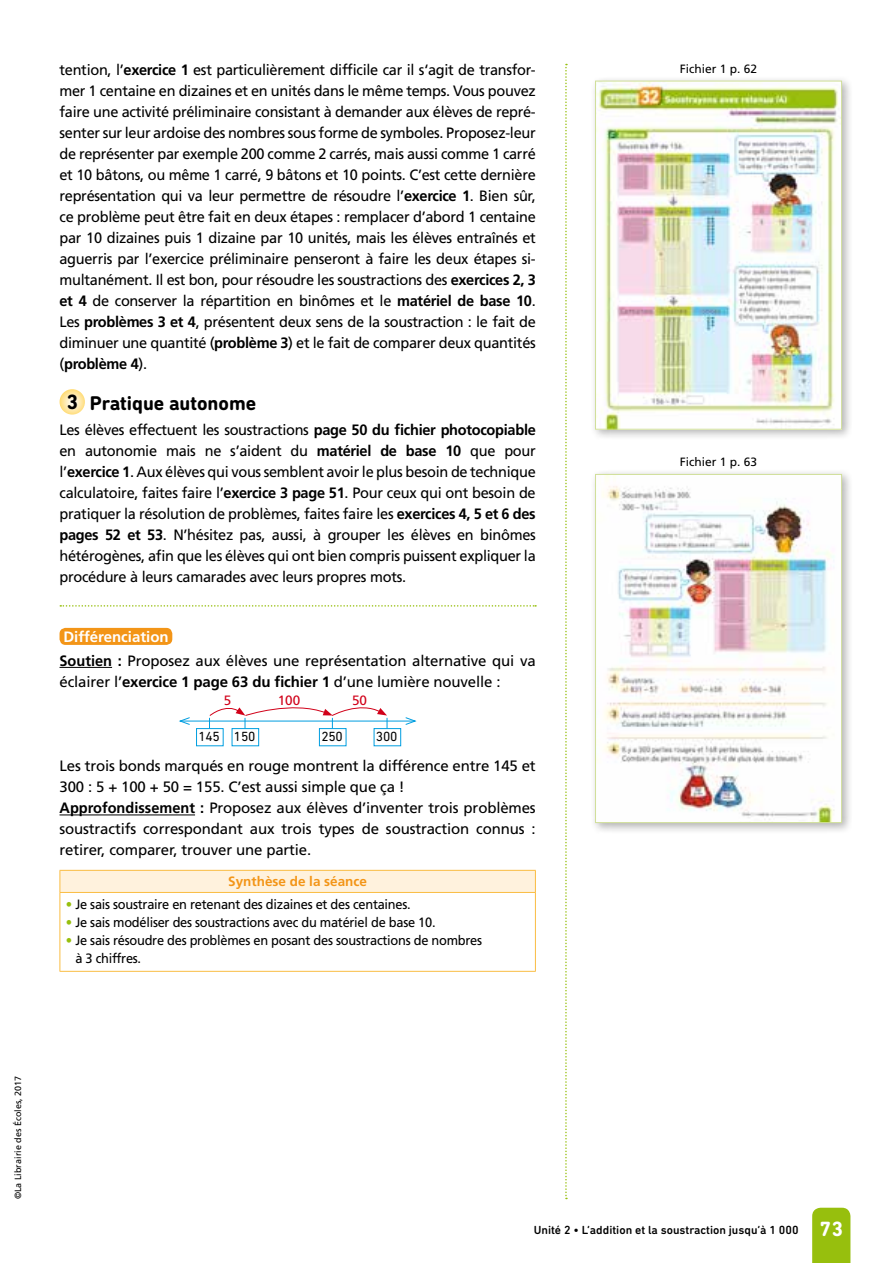
<style>
.page{position:relative;width:893px;height:1263px;background:#fff}
.page>*{position:absolute;margin:0;border:0;box-sizing:border-box;transform-origin:0 0}
.t1{font:700 21px "DIN Next Rounded LT Pro";color:#fff}
.t2{font:700 20.25px "DIN Next Rounded LT Pro";color:#000}
.t3{font:15px/21px "Frutiger LT Std";letter-spacing:-.01em;color:#000;text-align:justify}
.t4{font:13.5px/18px "Frutiger LT Std";letter-spacing:-.02em;color:#000;scale:.95 1}
.t5{font:700 13.5px "Frutiger LT Std";color:#f39517}
.t6{font:13.5px "DIN Next Rounded LT Pro";letter-spacing:-.02em;color:#000}
.t7{font:13.5px "Frutiger LT Std";color:#d10019}
.t8{font:500 12px "DIN Next Rounded LT Pro";color:#000}
.t9{font:12px "Frutiger LT Std";color:#000}
.t10{font:9px "Frutiger LT Std";color:#000}
.s1{font-weight:700}
.s2{font-size:21px}
.s3{font-weight:700;color:#fff}
.s4{color:#97bf0d}
</style>
<div class="page">
<div style="left:812px;top:1208px;width:38px;height:55px;background:#97bf0d"></div>
<svg style="left:60px;top:605px;width:476px;height:2px"></svg>
<hr style="left:60px;top:667px;width:52px;height:1px;background:#000">
<hr style="left:60px;top:814px;width:135px;height:1px;background:#000">
<svg style="left:60px;top:389px;width:25px;height:26px"></svg>
<div style="left:60px;top:628px;width:112px;height:17px;background:#f39517;border-radius:6px"></div>
<hr style="left:180px;top:721px;width:235px;height:1px;background:#009ee0">
<svg style="left:405px;top:717px;width:12px;height:8px"></svg>
<svg style="left:179px;top:717px;width:11px;height:8px"></svg>
<div style="left:196px;top:728px;width:28px;height:18px;background:#fff;border:1px solid #009ee0"></div>
<div style="left:232px;top:728px;width:27px;height:18px;background:#fff;border:1px solid #009ee0"></div>
<div style="left:319px;top:728px;width:27px;height:18px;background:#fff;border:1px solid #009ee0"></div>
<div style="left:374px;top:728px;width:27px;height:18px;background:#fff;border:1px solid #009ee0"></div>
<svg style="left:209px;top:707px;width:179px;height:21px"></svg>
<div style="left:60px;top:870px;width:475px;height:22px;background:#fff2dd"></div>
<hr style="left:60px;top:870px;width:476px;height:1px;background:#fabd43">
<svg style="left:60px;top:871px;width:1px;height:21px"></svg>
<svg style="left:535px;top:871px;width:1px;height:21px"></svg>
<hr style="left:60px;top:892px;width:476px;height:1px;background:#fabd43">
<hr style="left:60px;top:893px;width:1px;height:78px;background:#fabd43">
<hr style="left:535px;top:893px;width:1px;height:78px;background:#fabd43">
<hr style="left:60px;top:971px;width:476px;height:1px;background:#fabd43">
<svg style="left:565px;top:64px;width:2px;height:1135px"></svg>
<div style="left:590px;top:76px;width:263px;height:364px;background:#000;opacity:.3"></div>
<img style="left:597px;top:83px;width:243px;height:345px">
<div style="left:595px;top:81px;width:247px;height:349px;border:1px solid #d0df99"></div>
<div style="left:590px;top:469px;width:263px;height:365px;background:#000;opacity:.3"></div>
<img style="left:597px;top:476px;width:243px;height:345px">
<div style="left:595px;top:474px;width:247px;height:349px;border:1px solid #d0df99"></div>
<p class="t3" style="left:60px;top:59px;width:478px">tention, l’<span class="s1">exercice 1</span> est particulièrement difficile car il s‘agit de transfor&shy;mer 1 centaine en dizaines et en unités dans le même temps. Vous pouvez faire une activité préliminaire consistant à demander aux élèves de repré&shy;senter sur leur ardoise des nombres sous forme de symboles. Proposez-leur de représenter par exemple 200 comme 2 carrés, mais aussi comme 1 carré et 10 bâtons, ou même 1 carré, 9 bâtons et 10 points. C’est cette dernière représentation qui va leur permettre de résoudre l’<span class="s1">exercice 1</span>. Bien sûr, ce problème peut être fait en deux étapes : remplacer d’abord 1 centaine par 10 dizaines puis 1 dizaine par 10 unités, mais les élèves entraînés et aguerris par l’exercice préliminaire penseront à faire les deux étapes si&shy;multanément. Il est bon, pour résoudre les soustractions des <span class="s1">exercices 2, 3 et 4</span> de conserver la répartition en binômes et le <span class="s1">matériel de base 10</span>.<br>Les <span class="s1">problèmes 3 et 4</span>, présentent deux sens de la soustraction : le fait de diminuer une quantité (<span class="s1">problème 3</span>) et le fait de comparer deux quantités (<span class="s1">problème 4</span>).</p>
<h2 class="t2" style="left:66px;top:391px;width:191px"><span class="s2">3</span> Pratique autonome</h2>
<p class="t3" style="left:60px;top:420px;width:478px">Les élèves effectuent les soustractions <span class="s1">page 50 du fichier photocopiable </span>en autonomie mais ne s’aident du <span class="s1">matériel de base 10</span> que pour l’<span class="s1">exercice 1</span>. Aux élèves qui vous semblent avoir le plus besoin de technique calculatoire, faites faire l’<span class="s1">exercice 3 page 51</span>. Pour ceux qui ont besoin de pratiquer la résolution de problèmes, faites faire les <span class="s1">exercices 4, 5 et 6 des pages 52 et 53</span>. N’hésitez pas, aussi, à grouper les élèves en binômes hétérogènes, afin que les élèves qui ont bien compris puissent expliquer la procédure à leurs camarades avec leurs propres mots.</p>
<p class="t3" style="left:60px;top:624px;width:478px;line-height:24.2px"><span class="s3">Différenciation<br></span><span class="s1">Soutien :</span> Proposez aux élèves une représentation alternative qui va</p>
<p class="t3" style="left:60px;top:671px;width:442px">éclairer l’<span class="s1">exercice 1 page 63 du fichier 1</span> d’une lumière nouvelle :</p>
<p class="t7" style="left:224px;top:692px;width:9px">5</p>
<p class="t7" style="left:278px;top:692px;width:24px">100</p>
<p class="t7" style="left:352px;top:692px;width:16px">50</p>
<p class="t6" style="left:198px;top:729px;width:58px">145 150</p>
<p class="t6" style="left:321px;top:729px;width:23px">250</p>
<p class="t6" style="left:376px;top:729px;width:23px">300</p>
<p class="t3" style="left:60px;top:756px;width:478px;text-align:left">Les trois bonds marqués en rouge montrent la différence entre 145 et 300 : 5 + 100 + 50 = 155. C’est aussi simple que ça !<br><span class="s1">Approfondissement :</span> Proposez aux élèves d’inventer trois problèmes soustractifs correspondant aux trois types de soustraction connus : retirer, comparer, trouver une partie.</p>
<p class="t5" style="left:228px;top:874px;width:140px">Synthèse de la séance</p>
<p class="t4" style="left:66px;top:895px;width:364px"><span class="s4">•</span> Je sais soustraire en retenant des dizaines et des centaines.</p>
<p class="t4" style="left:66px;top:913px;width:391px"><span class="s4">•</span> Je sais modéliser des soustractions avec du matériel de base 10.</p>
<p class="t4" style="left:75px;top:931px;width:430px;text-indent:-9px"><span class="s4">•</span> Je sais résoudre des problèmes en posant des soustractions de nombres à 3 chiffres.</p>
<p class="t9" style="left:680px;top:62px;width:79px">Fichier 1 p. 62</p>
<p class="t9" style="left:680px;top:455px;width:79px">Fichier 1 p. 63</p>
<p class="t10" style="left:13px;top:1199px;width:125px;rotate:-90deg">©La Librairie des Écoles, 2017</p>
<p class="t8" style="left:534px;top:1223px;width:266px">Unité 2 • L’addition et la soustraction jusqu’à 1 000</p>
<h1 class="t1" style="left:820px;top:1217px;width:25px">73</h1>
</div>
